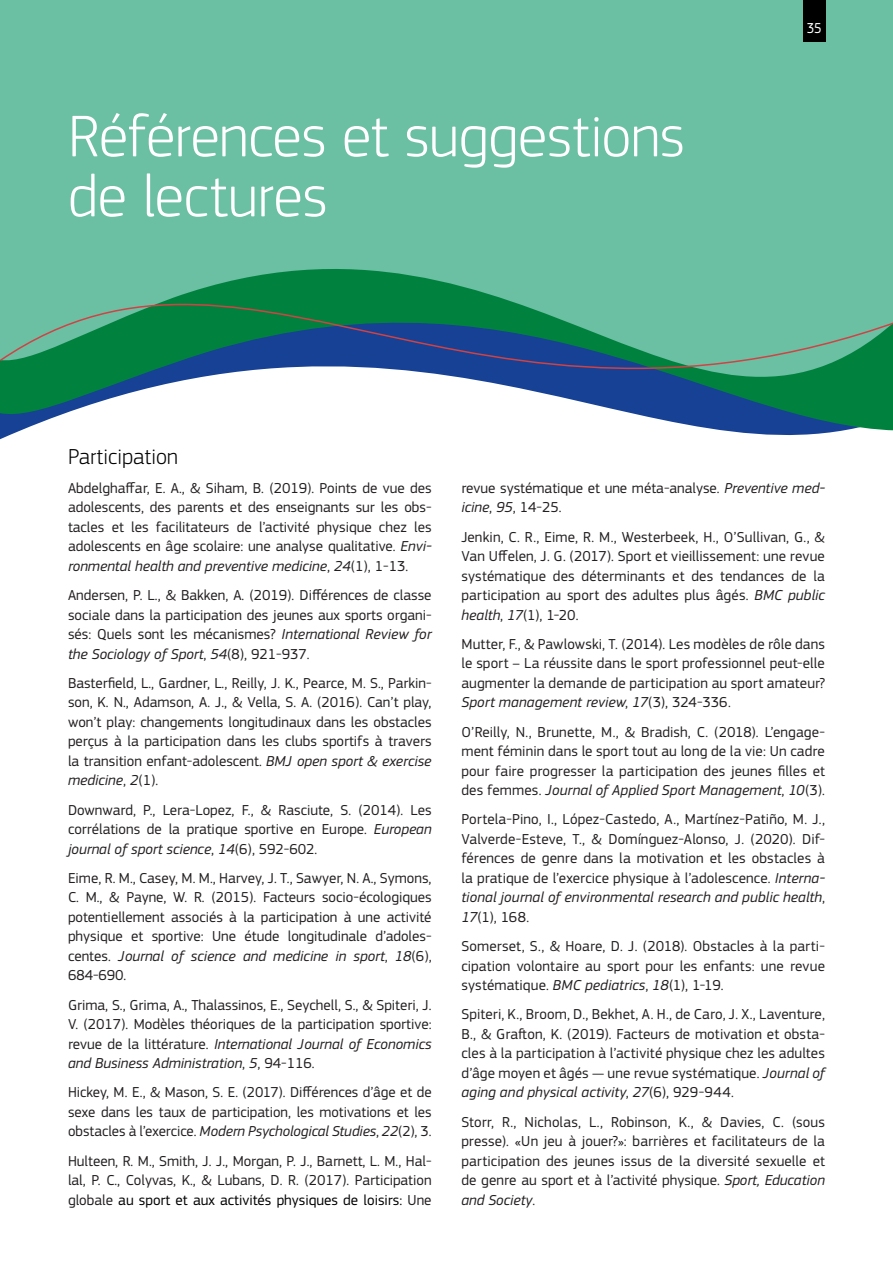
<style>
.page{position:relative;width:893px;height:1263px;background:#fff}
.page>*{position:absolute;margin:0;border:0;box-sizing:border-box;transform-origin:0 0}
.t1{font:300 61.05px/60px "EC Square Sans Pro";letter-spacing:-.01em;color:#fff}
.t2{font:300 22.5px "EC Square Sans Pro";color:#000}
.t3{font:15px/19.5px "EC Square Sans Pro";color:#231f20;text-align:justify}
.t4{font:15px "EC Square Sans Pro";color:#fff;scale:.9 1}
.s1{font-style:italic}
.s2{color:#000}
</style>
<div class="page">
<div style="left:0;top:0;width:893px;height:183px;background:#6bbfa3"></div>
<svg style="left:0;top:183px;width:893px;height:257px"></svg>
<div style="left:804px;top:0;width:21px;height:42px;background:#000"></div>
<h1 class="t1" style="left:68px;top:106px;width:618px">Références et suggestions de lectures</h1>
<p class="t4" style="left:807px;top:20px;width:18px">35</p>
<h2 class="t2" style="left:68px;top:443px;width:111px">Participation</h2>
<p class="t3" style="left:68px;top:478px;width:365px">Abdelghaffar, E. A., &amp; Siham, B. (2019). Points de vue des adolescents, des parents et des enseignants sur les obs&shy;tacles et les facilitateurs de l’activité physique chez les adolescents en âge scolaire: une analyse qualitative. <span class="s1">Envi&shy;ronmental health and preventive medicine</span>, <span class="s1">24</span>(1), 1-13.</p>
<p class="t3" style="left:68px;top:585px;width:365px">Andersen, P. L., &amp; Bakken, A. (2019). Différences de classe sociale dans la participation des jeunes aux sports organi&shy;sés: Quels sont les mécanismes? <span class="s1">International Review for the Sociology of Sport</span>, <span class="s1">54</span>(8), 921-937.</p>
<p class="t3" style="left:68px;top:673px;width:365px">Basterfield, L., Gardner, L., Reilly, J. K., Pearce, M. S., Parkin&shy;son, K. N., Adamson, A. J., &amp; Vella, S. A. (2016). Can’t play, won’t play: changements longitudinaux dans les obstacles perçus à la participation dans les clubs sportifs à travers la transition enfant-adolescent. <span class="s1">BMJ open sport &amp; exercise medicine</span>, <span class="s1">2</span>(1).</p>
<p class="t3" style="left:68px;top:800px;width:365px">Downward, P., Lera-Lopez, F., &amp; Rasciute, S. (2014). Les corrélations de la pratique sportive en Europe. <span class="s1">European journal of sport science</span>, <span class="s1">14</span>(6), 592-602.</p>
<p class="t3" style="left:68px;top:868px;width:365px">Eime, R. M., Casey, M. M., Harvey, J. T., Sawyer, N. A., Symons, C. M., &amp; Payne, W. R. (2015). Facteurs socio-écologiques potentiellement associés à la participation à une activité physique et sportive: Une étude longitudinale d’adoles&shy;centes. <span class="s1">Journal of science and medicine in sport</span>, <span class="s1">18</span>(6), 684-690.</p>
<p class="t3" style="left:68px;top:995px;width:365px">Grima, S., Grima, A., Thalassinos, E., Seychell, S., &amp; Spiteri, J.<br>V. (2017). Modèles théoriques de la participation sportive: revue de la littérature. <span class="s1">International Journal of Economics and Business Administration</span>, <span class="s1">5</span>, 94-116.</p>
<p class="t3" style="left:68px;top:1083px;width:365px">Hickey, M. E., &amp; Mason, S. E. (2017). Différences d’âge et de sexe dans les taux de participation, les motivations et les obstacles à l’exercice. <span class="s1">Modern Psychological Studies</span>, <span class="s1">22</span>(2), 3.</p>
<p class="t3" style="left:68px;top:1151px;width:365px">Hulteen, R. M., Smith, J. J., Morgan, P. J., Barnett, L. M., Hal&shy;lal, P. C., Colyvas, K., &amp; Lubans, D. R. (2017). Participation globale <span class="s2">au sport et aux activités physiques de loisirs:</span> Une</p>
<p class="t3" style="left:461px;top:478px;width:365px">revue systématique et une méta-analyse. <span class="s1">Preventive med&shy;icine</span>, <span class="s1">95</span>, 14-25.</p>
<p class="t3" style="left:461px;top:527px;width:365px">Jenkin, C. R., Eime, R. M., Westerbeek, H., O’Sullivan, G., &amp; Van Uffelen, J. G. (2017). Sport et vieillissement: une revue systématique des déterminants et des tendances de la participation au sport des adultes plus âgés. <span class="s1">BMC public health</span>, <span class="s1">17</span>(1), 1-20.</p>
<p class="t3" style="left:461px;top:634px;width:365px">Mutter, F., &amp; Pawlowski, T. (2014). Les modèles de rôle dans le sport – La réussite dans le sport professionnel peut-elle augmenter la demande de participation au sport amateur?<br><span class="s1">Sport management review</span>, <span class="s1">17</span>(3), 324-336.</p>
<p class="t3" style="left:461px;top:722px;width:365px">O’Reilly, N., Brunette, M., &amp; Bradish, C. (2018). L’engage&shy;ment féminin dans le sport tout au long de la vie: Un cadre pour faire progresser la participation des jeunes filles et des femmes. <span class="s1">Journal of Applied Sport Management</span>, <span class="s1">10</span>(3).</p>
<p class="t3" style="left:461px;top:810px;width:365px">Portela-Pino, I., López-Castedo, A., Martínez-Patiño, M. J., Valverde-Esteve, T., &amp; Domínguez-Alonso, J. (2020). Dif&shy;férences de genre dans la motivation et les obstacles à la pratique de l’exercice physique à l’adolescence. <span class="s1">Interna&shy;tional journal of environmental research and public health</span>, <span class="s1">17</span>(1), 168.</p>
<p class="t3" style="left:461px;top:936px;width:365px">Somerset, S., &amp; Hoare, D. J. (2018). Obstacles à la parti&shy;cipation volontaire au sport pour les enfants: une revue systématique. <span class="s1">BMC pediatrics</span>, <span class="s1">18</span>(1), 1-19.</p>
<p class="t3" style="left:461px;top:1005px;width:365px">Spiteri, K., Broom, D., Bekhet, A. H., de Caro, J. X., Laventure, B., &amp; Grafton, K. (2019). Facteurs de motivation et obsta&shy;cles à la participation à l’activité physique chez les adultes d’âge moyen et âgés — une revue systématique. <span class="s1">Journal of aging and physical activity</span>, <span class="s1">27</span>(6), 929-944.</p>
<p class="t3" style="left:461px;top:1112px;width:365px">Storr, R., Nicholas, L., Robinson, K., &amp; Davies, C. (sous presse). «Un jeu à jouer?»: barrières et facilitateurs de la participation des jeunes issus de la diversité sexuelle et de genre au sport et à l’activité physique. <span class="s1">Sport, Education and Society</span>.</p>
</div>
